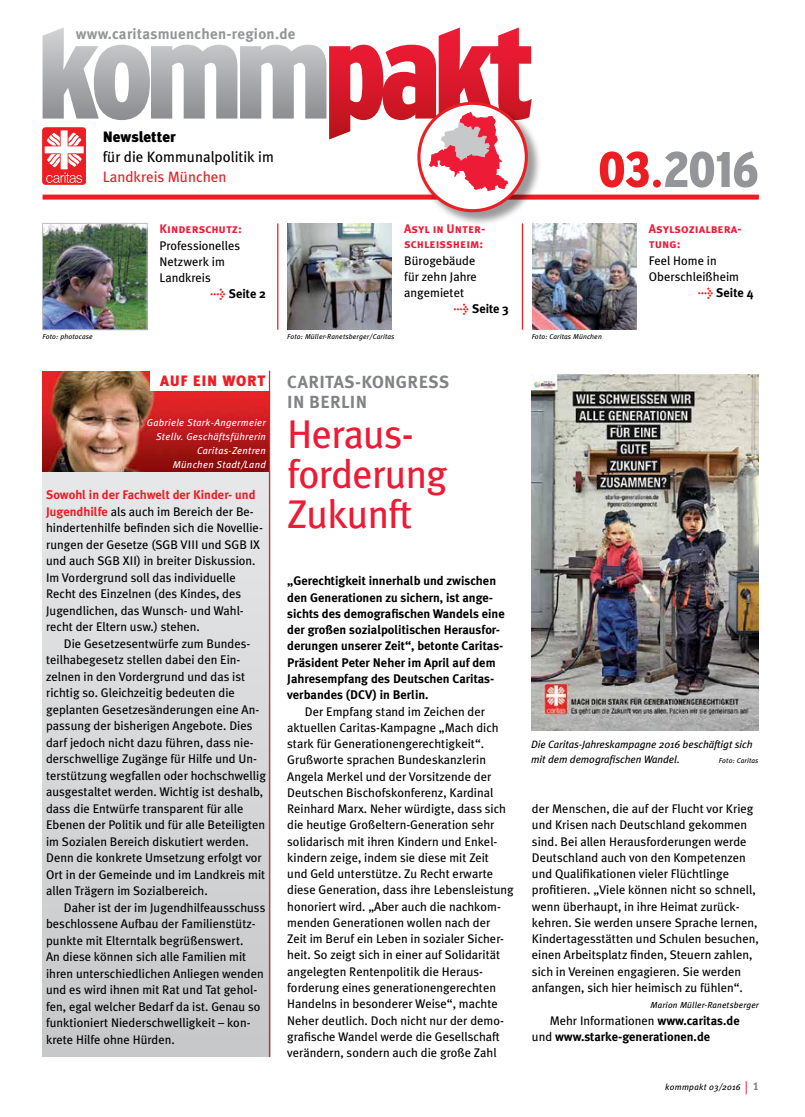
<style>
.page{position:relative;width:805px;height:1117px;background:#fff}
.page>*{position:absolute;margin:0;border:0;box-sizing:border-box;transform-origin:0 0}
.t1{font:900 condensed 50px "Interstate";letter-spacing:-.01em;color:#939598}
.t2{font:40px/40px "Meta Plus";letter-spacing:-.02em;color:#ed1b35}
.t3{font:700 17.5px/20px "Meta Plus";letter-spacing:.07em;color:#808285}
.t4{font:700 15px "Meta Plus";letter-spacing:.02em;color:#939598}
.t5{font:15px "Meta Plus";color:#000}
.t6{font:15px "Meta Plus";color:#ed1d24}
.t7{font:900 15px "Meta Plus";color:#000}
.t8{font:900 15px "Meta Plus";letter-spacing:.05em;color:#ed1d24}
.t9{font:12.5px/16.2px "Meta Plus";color:#000}
.t10{font:700 12.5px/16.2px "Meta Plus";color:#000}
.t11{font:12.5px/15px "Meta Plus Bold Caps";color:#ed1b35}
.t12{font:italic 10.62px/15px "Meta Plus";letter-spacing:-.005em;color:#000}
.t13{font:italic 10px/13.8px "Meta Plus";letter-spacing:.03em;color:#fff;text-align:right}
.t14{font:italic 8.75px "Meta Plus";letter-spacing:.02em;color:#000}
.t15{font:italic 7.12px "Meta Plus";letter-spacing:.02em;color:#000}
.s1{color:#ed1d24}
.s2{font-weight:400;font-stretch:normal;color:#ed1d24}
.s3{font-weight:700;color:#ed1d24}
.s4{font-weight:400}
.s5{font-style:normal;font-size:16.88px;color:#ed1d24}
.s6{font-family:"Meta Plus Bold Caps";font-style:normal;font-size:11.25px;color:#808285}
</style>
<div class="page">
<div style="left:43px;top:471px;width:227px;height:585px;background:linear-gradient(to bottom,#e6e7e8,#c6c7c9)"></div>
<div style="left:43px;top:194px;width:715px;height:5px;background:#ed1d24"></div>
<img style="left:43px;top:372px;width:226px;height:99px">
<div style="left:150px;top:371px;width:119px;height:19px;background:#fff"></div>
<div style="left:417px;top:102px;width:124px;height:124px;background:#000;opacity:.4"></div>
<div style="left:419px;top:103px;width:107px;height:108px;background:#fff;border-radius:50%"></div>
<svg style="left:43px;top:27px;width:488px;height:164px"></svg>
<div style="left:417px;top:102px;width:110px;height:110px;border:3px solid #ed1d24;border-radius:50%"></div>
<hr style="left:269px;top:370px;width:1px;height:686px;background:#ed1d24">
<img style="left:44px;top:225px;width:101px;height:103px">
<div style="left:42px;top:223px;width:105px;height:107px;border:1px solid #bcbec0"></div>
<img style="left:287px;top:223px;width:105px;height:107px">
<img style="left:532px;top:223px;width:104px;height:107px">
<hr style="left:277px;top:223px;width:1px;height:107px;background:#ed1d24">
<hr style="left:521px;top:223px;width:2px;height:107px;background:#ed1d24">
<img style="left:531px;top:374px;width:227px;height:356px">
<p class="t4" style="left:76px;top:25px;width:221px">www.caritasmuenchen-region.de</p>
<p class="t7" style="left:103px;top:128px;width:74px">Newsletter</p>
<p class="t5" style="left:103px;top:148px;width:172px">für die Kommunalpolitik im</p>
<p class="t6" style="left:103px;top:168px;width:125px">Landkreis München</p>
<p class="t11" style="left:159px;top:221px;width:84px">Kinderschutz:</p>
<p class="t9" style="left:159px;top:237px;width:82px">Professionelles</p>
<p class="t9" style="left:159px;top:253px;width:67px">Netzwerk im</p>
<p class="t9" style="left:159px;top:269px;width:53px">Landkreis</p>
<p class="t10" style="left:210px;top:286px;width:57px"><span class="s1">&gt;</span> Seite 2</p>
<p class="t11" style="left:404px;top:221px;width:83px">Asyl in Unter&shy;schleißheim:</p>
<p class="t9" style="left:404px;top:252px;width:74px;text-align:justify">Bürogebäude für zehn Jahre angemietet</p>
<p class="t10" style="left:453px;top:301px;width:57px"><span class="s1">&gt;</span> Seite 3</p>
<h1 class="t1" style="left:598px;top:142px;width:162px"><span class="s1">03</span><span class="s2">.</span>2016</h1>
<p class="t11" style="left:648px;top:221px;width:94px">Asylsozialbera&shy;tung:</p>
<p class="t9" style="left:648px;top:252px;width:69px">Feel Home in</p>
<p class="t9" style="left:648px;top:268px;width:92px">Oberschleißheim</p>
<p class="t10" style="left:697px;top:284px;width:57px"><span class="s1">&gt;</span> Seite 4</p>
<p class="t15" style="left:43px;top:332px;width:52px">Foto: photocase</p>
<p class="t15" style="left:287px;top:332px;width:109px">Foto: Müller-Ranetsberger/ Caritas</p>
<p class="t15" style="left:531px;top:332px;width:72px">Foto: Caritas München</p>
<p class="t8" style="left:160px;top:372px;width:104px">Auf ein Wort</p>
<p class="t13" style="left:147px;top:416px;width:121px">Gabriele Stark-Angermeier<br>Stellv. Geschäftsführerin<br>Caritas-Zentren<br>München Stadt/Land</p>
<p class="t9" style="left:46px;top:486px;width:218px"><span class="s3">Sowohl in der Fachwelt der Kinder- und Jugendhilfe</span> als auch im Bereich der Be&shy;hindertenhilfe befinden sich die Novellie&shy;rungen der Gesetze (SGB VIII und SGB IX und auch SGB XII) in breiter Diskussion.<br>Im Vordergrund soll das individuelle Recht des Einzelnen (des Kindes, des Jugendlichen, das Wunsch- und Wahl&shy;recht der Eltern usw.) stehen.</p>
<p class="t9" style="left:46px;top:634px;width:221px;text-indent:18px">Die Gesetzesentwürfe zum Bundes&shy;teilhabegesetz stellen dabei den Ein&shy;zelnen in den Vordergrund und das ist richtig so. Gleichzeitig bedeuten die geplanten Gesetzesänderungen eine An&shy;passung der bisherigen Angebote. Dies darf jedoch nicht dazu führen, dass nie&shy;derschwellige Zugänge für Hilfe und Un&shy;terstützung wegfallen oder hochschwellig ausgestaltet werden. Wichtig ist deshalb, dass die Entwürfe transparent für alle Ebenen der Politik und für alle Beteiligten im Sozialen Bereich diskutiert werden.<br>Denn die konkrete Umsetzung erfolgt vor Ort in der Gemeinde und im Landkreis mit allen Trägern im Sozialbereich.</p>
<p class="t9" style="left:46px;top:898px;width:221px;text-indent:18px">Daher ist der im Jugendhilfeausschuss beschlossene Aufbau der Familienstütz&shy;punkte mit Elterntalk begrüßenswert.<br>An diese können sich alle Familien mit ihren unterschiedlichen Anliegen wenden und es wird ihnen mit Rat und Tat gehol&shy;fen, egal welcher Bedarf da ist. Genau so funktioniert Niederschwelligkeit – kon&shy;krete Hilfe ohne Hürden.</p>
<h3 class="t3" style="left:287px;top:372px;width:152px">Caritas-Kong ress in Berlin</h3>
<h2 class="t2" style="left:287px;top:414px;width:161px">Heraus&shy;forderung<br>Zukunft</h2>
<p class="t10" style="left:287px;top:572px;width:219px">„Gerechtigkeit innerhalb und zwischen den Generationen zu sichern, ist ange&shy;sichts des demografischen Wandels eine der großen sozialpolitischen Herausfor&shy;derungen unserer Zeit“, betonte Caritas-Präsident Peter Neher im April auf dem Jahresempfang des Deutschen Caritas&shy;verbandes (DCV) in Berlin.</p>
<p class="t9" style="left:287px;top:702px;width:228px;text-indent:18px">Der Empfang stand im Zeichen der aktuellen Caritas-Kampagne „Mach dich stark für Generationengerechtigkeit“.<br>Grußworte sprachen Bundeskanzlerin Angela Merkel und der Vorsitzende der Deutschen Bischofskonferenz, Kardinal Reinhard Marx. Neher würdigte, dass sich die heutige Großeltern-Generation sehr solidarisch mit ihren Kindern und Enkel&shy;kindern zeige, indem sie diese mit Zeit<br>und Geld unterstütze. Zu Recht erwarte diese Generation, dass ihre Lebensleistung honoriert wird. „Aber auch die nachkom&shy;menden Generationen wollen nach der<br>Zeit im Beruf ein Leben in sozialer Sicher&shy;heit. So zeigt sich in einer auf Solidarität angelegten Rentenpolitik die Heraus&shy;forderung eines generationengerechten Handelns in besonderer Weise“, machte Neher deutlich. Doch nicht nur der demo&shy;grafische Wandel werde die Gesellschaft verändern, sondern auch die große Zahl</p>
<p class="t12" style="left:531px;top:736px;width:223px">Die Caritas-Jahreskampagne 2016 beschäftigt sich mit dem demografischen Wandel.</p>
<p class="t15" style="left:718px;top:756px;width:41px">Foto: Caritas</p>
<p class="t9" style="left:531px;top:800px;width:228px">der Menschen, die auf der Flucht vor Krieg und Krisen nach Deutschland gekommen sind. Bei allen Herausforderungen werde Deutschland auch von den Kompetenzen und Qualifikationen vieler Flüchtlinge profitieren. „Viele können nicht so schnell, wenn überhaupt, in ihre Heimat zurück&shy;kehren. Sie werden unsere Sprache lernen, Kindertagesstätten und Schulen besuchen, einen Arbeitsplatz finden, Steuern zahlen, sich in Vereinen engagieren. Sie werden anfangen, sich hier heimisch zu fühlen“.</p>
<p class="t14" style="left:650px;top:999px;width:110px">Marion Müller-Ranetsberger</p>
<p class="t10" style="left:532px;top:1011px;width:209px;text-indent:18px"><span class="s4">Mehr Informationen</span> www.caritas.de <span class="s4">und</span> www.starke-generationen.de</p>
<p class="t14" style="left:665px;top:1081px;width:95px">kommpakt 03/2016 <span class="s5">|</span> <span class="s6">1</span></p>
</div>
